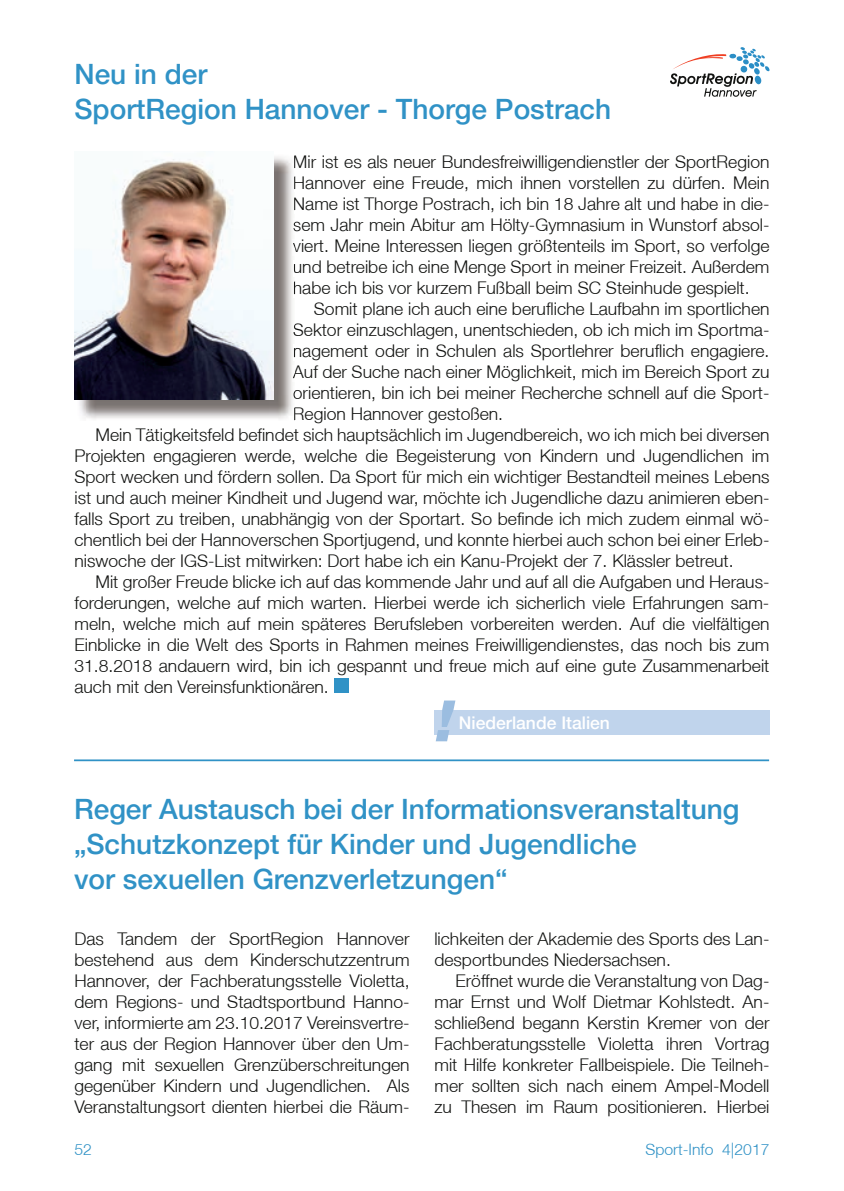
<style>
.page{position:relative;width:844px;height:1191px;background:#fff}
.page>*{position:absolute;margin:0;border:0;box-sizing:border-box;transform-origin:0 0}
.t1{font:500 28px/35px "Helvetica Neue LT";color:#3092c6}
.t2{font:300 17.5px/21px "Helvetica Neue LT";color:#121311;text-align:justify}
.t3{font:500 17.5px "Helvetica Neue LT";color:#fff}
.t4{font:300 15.75px "Helvetica Neue LT";color:#3092c6}
</style>
<div class="page">
<svg style="left:670px;top:47px;width:99px;height:50px"></svg>
<div style="left:434px;top:710px;width:334px;height:25px;background:#c0d4ec"></div>
<svg style="left:435px;top:700px;width:20px;height:41px"></svg>
<div style="left:333px;top:678px;width:15px;height:15px;background:#3092c6"></div>
<img style="left:77px;top:157px;width:217px;height:262px">
<svg style="left:294px;top:156px;width:1px;height:13px"></svg>
<svg style="left:294px;top:177px;width:1px;height:13px"></svg>
<svg style="left:294px;top:198px;width:1px;height:13px"></svg>
<svg style="left:293px;top:219px;width:1px;height:15px"></svg>
<svg style="left:293px;top:240px;width:1px;height:15px"></svg>
<svg style="left:294px;top:282px;width:1px;height:13px"></svg>
<svg style="left:293px;top:324px;width:1px;height:15px"></svg>
<svg style="left:293px;top:366px;width:1px;height:15px"></svg>
<svg style="left:293px;top:387px;width:1px;height:15px"></svg>
<svg style="left:294px;top:408px;width:1px;height:13px"></svg>
<img style="left:74px;top:157px;width:199px;height:242px">
<hr style="left:74px;top:759px;width:694px;height:2px;background:#3092c6">
<h1 class="t1" style="left:74px;top:56px;width:538px">Neu in der<br>SportRegion Hannover - Thorge Postrach</h1>
<p class="t2" style="left:293px;top:151px;width:478px">Mir ist es als neuer Bundesfreiwilligendienstler der SportRegion Hannover eine Freude, mich ihnen vorstellen zu dürfen. Mein Name ist Thorge Postrach, ich bin 18 Jahre alt und habe in die&shy;sem Jahr mein Abitur am Hölty-Gymnasium in Wunstorf absol&shy;viert. Meine Interessen liegen größtenteils im Sport, so verfolge und betreibe ich eine Menge Sport in meiner Freizeit. Außerdem habe ich bis vor kurzem Fußball beim SC Steinhude gespielt.</p>
<p class="t2" style="left:314px;top:298px;width:457px">Somit plane ich auch eine berufliche Laufbahn im sportlichen</p>
<p class="t2" style="left:293px;top:319px;width:478px">Sektor einzuschlagen, unentschieden, ob ich mich im Sportma-</p>
<p class="t2" style="left:293px;top:340px;width:478px">nagement oder in Schulen als Sportlehrer beruflich engagiere.</p>
<p class="t2" style="left:293px;top:361px;width:478px">Auf der Suche nach einer Möglichkeit, mich im Bereich Sport zu</p>
<p class="t2" style="left:293px;top:382px;width:478px">orientieren, bin ich bei meiner Recherche schnell auf die Sport-</p>
<p class="t2" style="left:293px;top:403px;width:212px">Region Hannover gestoßen.</p>
<p class="t2" style="left:95px;top:424px;width:675px">Mein Tätigkeitsfeld befindet sich hauptsächlich im Jugendbereich, wo ich mich bei diversen</p>
<p class="t2" style="left:74px;top:445px;width:696px">Projekten engagieren werde, welche die Begeisterung von Kindern und Jugendlichen im</p>
<p class="t2" style="left:74px;top:466px;width:696px">Sport wecken und fördern sollen. Da Sport für mich ein wichtiger Bestandteil meines Lebens</p>
<p class="t2" style="left:74px;top:487px;width:696px">ist und auch meiner Kindheit und Jugend war, möchte ich Jugendliche dazu animieren eben-</p>
<p class="t2" style="left:74px;top:508px;width:696px">falls Sport zu treiben, unabhängig von der Sportart. So befinde ich mich zudem einmal wö-</p>
<p class="t2" style="left:74px;top:529px;width:696px">chentlich bei der Hannoverschen Sportjugend, und konnte hierbei auch schon bei einer Erleb-</p>
<p class="t2" style="left:74px;top:550px;width:660px">niswoche der IGS-List mitwirken: Dort habe ich ein Kanu-Projekt der 7. Klässler betreut.</p>
<p class="t2" style="left:95px;top:571px;width:675px">Mit großer Freude blicke ich auf das kommende Jahr und auf all die Aufgaben und Heraus-</p>
<p class="t2" style="left:74px;top:592px;width:696px">forderungen, welche auf mich warten. Hierbei werde ich sicherlich viele Erfahrungen sam-</p>
<p class="t2" style="left:74px;top:613px;width:696px">meln, welche mich auf mein späteres Berufsleben vorbereiten werden. Auf die vielfältigen</p>
<p class="t2" style="left:74px;top:634px;width:696px">Einblicke in die Welt des Sports in Rahmen meines Freiwilligendienstes, das noch bis zum</p>
<p class="t2" style="left:74px;top:655px;width:696px">31.8.2018 andauern wird, bin ich gespannt und freue mich auf eine gute Zusammenarbeit</p>
<p class="t2" style="left:74px;top:676px;width:256px">auch mit den Vereinsfunktionären.</p>
<p class="t3" style="left:458px;top:712px;width:153px">Niederlande Italien</p>
<h1 class="t1" style="left:74px;top:791px;width:666px">Reger Austausch bei der Informationsveranstaltung „Schutzkonzept für Kinder und Jugendliche<br>vor sexuellen Grenzverletzungen“</h1>
<p class="t2" style="left:434px;top:928px;width:336px">lichkeiten der Akademie des Sports des Lan&shy;desportbundes Niedersachsen.</p>
<p class="t2" style="left:434px;top:970px;width:336px;text-indent:21px">Eröffnet wurde die Veranstaltung von Dag&shy;mar Ernst und Wolf Dietmar Kohlstedt. An&shy;schließend begann Kerstin Kremer von der Fachberatungsstelle Violetta ihren Vortrag mit Hilfe konkreter Fallbeispiele. Die Teilneh&shy;mer sollten sich nach einem Ampel-Modell zu Thesen im Raum positionieren. Hierbei</p>
<p class="t2" style="left:74px;top:928px;width:336px">Das Tandem der SportRegion Hannover bestehend aus dem Kinderschutzzentrum Hannover, der Fachberatungsstelle Violetta, dem Regions- und Stadtsportbund Hanno&shy;ver, informierte am 23.10.2017 Vereinsvertre&shy;ter aus der Region Hannover über den Um&shy;gang mit sexuellen Grenzüberschreitungen gegenüber Kindern und Jugendlichen. Als Veranstaltungsort dienten hierbei die Räum-</p>
<p class="t4" style="left:74px;top:1140px;width:19px">52</p>
<p class="t4" style="left:645px;top:1140px;width:125px">Sport-Info 4|2017</p>
</div>
